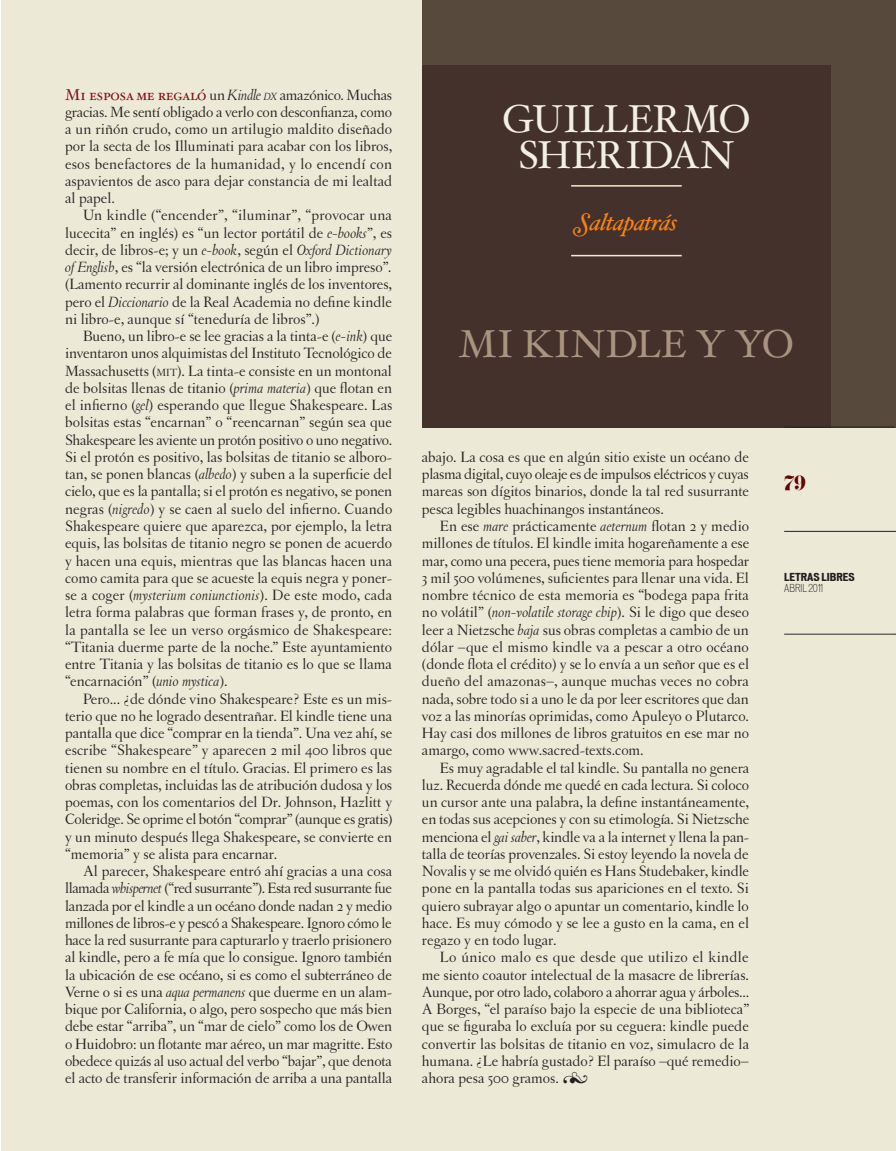
<style>
.page{position:relative;width:896px;height:1151px;background:#fff}
.page>*{position:absolute;margin:0;border:0;box-sizing:border-box;transform-origin:0 0}
.t1{font:39px/36px "Hoefler Txt";letter-spacing:-.015em;color:#f3efe4;text-align:center}
.t2{font:39px "Hoefler Txt";letter-spacing:.005em;color:#a9947f}
.t3{font:italic 24px "Hoefler Txt Swash";letter-spacing:-.025em;color:#f58220}
.t4{font:18px "Eloquent JF";color:#5f0607}
.t5{font:15.75px/17.2px "Letras Oldstyle";color:#231f20;text-align:justify}
.t6{font:700 expanded 10.5px "Vonnes";color:#231f20}
.t7{font:300 condensed 10.5px "Vonnes";color:#231f20}
.s1{font-family:"Hoefler Txt Roman SC";color:#7c1618}
.s2{font-style:italic}
.s3{font-style:italic;font-size:10.95px}
.s4{font-size:10.95px}
.s5{font-family:"Hoefler Txt Fleurons"}
</style>
<div class="page">
<div style="left:1px;top:0;width:894px;height:1151px;background:#ede9d7"></div>
<div style="left:422px;top:0;width:473px;height:427px;background:#57493c"></div>
<div style="left:422px;top:65px;width:408px;height:362px;background:#44312b"></div>
<hr style="left:571px;top:255px;width:110px;height:1px;background:#f3e9c9">
<hr style="left:571px;top:185px;width:110px;height:2px;background:#f3e9c9">
<hr style="left:784px;top:634px;width:111px;height:1px;background:#231f20">
<hr style="left:784px;top:427px;width:110px;height:1px;background:#231f20">
<hr style="left:784px;top:531px;width:111px;height:1px;background:#231f20">
<p class="t5" style="left:65px;top:86px;width:328px"><span class="s1">Mi esposa me regaló</span> un <span class="s2">Kindle</span> <span class="s3">dx</span> amazónico. Muchas gracias. Me sentí obligado a verlo con desconfianza, como a un riñón crudo, como un artilugio maldito diseñado por la secta de los Illuminati para acabar con los libros, esos benefactores de la humanidad, y lo encendí con aspavientos de asco para dejar constancia de mi lealtad al papel.</p>
<p class="t5" style="left:65px;top:207px;width:328px;text-indent:18px">Un kindle (“encender”, “iluminar”, “provocar una lucecita” en inglés) es “un lector portátil de <span class="s2">e-books</span>”, es decir, de libros-e; y un <span class="s2">e-book</span>, según el <span class="s2">Oxford Dictionary of English</span>, es “la versión electrónica de un libro impreso”<span class="s2">. </span>(Lamento recurrir al dominante inglés de los inventores, pero el <span class="s2">Diccionario</span> de la Real Academia no define kindle ni libro-e, aunque sí “teneduría de libros”.)</p>
<p class="t5" style="left:65px;top:327px;width:329px;text-indent:18px">Bueno, un libro-e se lee gracias a la tinta-e (<span class="s2">e-ink</span>) que inventaron unos alquimistas del Instituto Tecnológico de Massachusetts (<span class="s4">mit</span>). La tinta-e consiste en un montonal de bolsitas llenas de titanio (<span class="s2">prima materia</span>) que flotan en el infierno (<span class="s2">gel</span>) esperando que llegue Shakespeare. Las bolsitas estas “encarnan” o “reencarnan” según sea que Shakespeare les aviente un protón positivo o uno negativo.<br>Si el protón es positivo, las bolsitas de titanio se alboro&shy;tan, se ponen blancas (<span class="s2">albedo</span>) y suben a la superficie del cielo, que es la pantalla; si el protón es negativo, se ponen negras (<span class="s2">nigredo</span>) y se caen al suelo del infierno. Cuando Shakespeare quiere que aparezca, por ejemplo, la letra equis, las bolsitas de titanio negro se ponen de acuerdo y hacen una equis, mientras que las blancas hacen una como camita para que se acueste la equis negra y poner&shy;se a coger (<span class="s2">mysterium coniunctionis</span>). De este modo, cada letra forma palabras que forman frases y, de pronto, en la pantalla se lee un verso orgásmico de Shakespeare: “Titania duerme parte de la noche.” Este ayuntamiento entre Titania y las bolsitas de titanio es lo que se llama “encarnación” (<span class="s2">unio mystica</span>).</p>
<p class="t5" style="left:65px;top:690px;width:329px;text-indent:18px">Pero... ¿de dónde vino Shakespeare? Este es un mis&shy;terio que no he logrado desentrañar. El kindle tiene una pantalla que dice “comprar en la tienda”. Una vez ahí, se escribe “Shakespeare” y aparecen 2 mil 400 libros que tienen su nombre en el título. Gracias. El primero es las obras completas, incluidas las de atribución dudosa y los poemas, con los comentarios del Dr. Johnson, Hazlitt y Coleridge. Se oprime el botón “comprar” (aunque es gratis) y un minuto después llega Shakespeare, se convierte en “memoria” y se alista para encarnar.</p>
<p class="t5" style="left:65px;top:862px;width:329px;text-indent:18px">Al parecer, Shakespeare entró ahí gracias a una cosa llamada <span class="s2">whispernet</span> (“red susurrante”). Esta red susurrante fue lanzada por el kindle a un océano donde nadan 2 y medio millones de libros-e y pescó a Shakespeare. Ignoro cómo le hace la red susurrante para capturarlo y traerlo prisionero al kindle, pero a fe mía que lo consigue. Ignoro también la ubicación de ese océano, si es como el subterráneo de Verne o si es una <span class="s2">aqua permanens</span> que duerme en un alam&shy;bique por California, o algo, pero sospecho que más bien debe estar “arriba”, un “mar de cielo” como los de Owen o Huidobro: un flotante mar aéreo, un mar magritte. Esto obedece quizás al uso actual del verbo “bajar”, que denota el acto de transferir información de arriba a una pantalla</p>
<h1 class="t1" style="left:502px;top:100px;width:250px">GUILLERMO<br>SHERIDAN</h1>
<h2 class="t3" style="left:575px;top:207px;width:103px">Saltapatrás</h2>
<h1 class="t2" style="left:458px;top:319px;width:337px">MI KINDLE Y YO</h1>
<p class="t5" style="left:422px;top:448px;width:328px">abajo. La cosa es que en algún sitio existe un océano de plasma digital, cuyo oleaje es de impulsos eléctricos y cuyas mareas son dígitos binarios, donde la tal red susurrante pesca legibles huachinangos instantáneos.</p>
<p class="t5" style="left:422px;top:517px;width:329px;text-indent:18px">En ese <span class="s2">mare</span> prácticamente <span class="s2">aeternum</span> flotan 2 y medio millones de títulos. El kindle imita hogareñamente a ese mar, como una pecera, pues tiene memoria para hospedar 3 mil 500 volúmenes, suficientes para llenar una vida. El nombre técnico de esta memoria es “bodega papa frita no volátil” (<span class="s2">non-volatile storage chip</span>). Si le digo que deseo leer a Nietzsche <span class="s2">baja</span> sus obras completas a cambio de un dólar –que el mismo kindle va a pescar a otro océano (donde flota el crédito) y se lo envía a un señor que es el dueño del amazonas–, aunque muchas veces no cobra nada, sobre todo si a uno le da por leer escritores que dan voz a las minorías oprimidas, como Apuleyo o Plutarco.<br>Hay casi dos millones de libros gratuitos en ese mar no amargo, como www.sacred-texts.com.</p>
<p class="t5" style="left:422px;top:759px;width:329px;text-indent:18px">Es muy agradable el tal kindle. Su pantalla no genera luz. Recuerda dónde me quedé en cada lectura. Si coloco un cursor ante una palabra, la define instantáneamente, en todas sus acepciones y con su etimología. Si Nietzsche menciona el <span class="s2">gai saber</span>, kindle va a la internet y llena la pan&shy;talla de teorías provenzales. Si estoy leyendo la novela de Novalis y se me olvidó quién es Hans Studebaker, kindle pone en la pantalla todas sus apariciones en el texto. Si quiero subrayar algo o apuntar un comentario, kindle lo hace. Es muy cómodo y se lee a gusto en la cama, en el regazo y en todo lugar.</p>
<p class="t5" style="left:422px;top:948px;width:329px;text-indent:18px">Lo único malo es que desde que utilizo el kindle me siento coautor intelectual de la masacre de librerías.<br>Aunque, por otro lado, colaboro a ahorrar agua y árboles...<br>A Borges, “el paraíso bajo la especie de una biblioteca” que se figuraba lo excluía por su ceguera: kindle puede convertir las bolsitas de titanio en voz, simulacro de la humana. ¿Le habría gustado? El paraíso –qué remedio– ahora pesa 500 gramos. <span class="s5">6</span></p>
<p class="t4" style="left:784px;top:471px;width:23px">79</p>
<p class="t6" style="left:784px;top:571px;width:72px">LETRAS LIBRES</p>
<p class="t7" style="left:784px;top:581px;width:41px">abril 2011</p>
</div>
